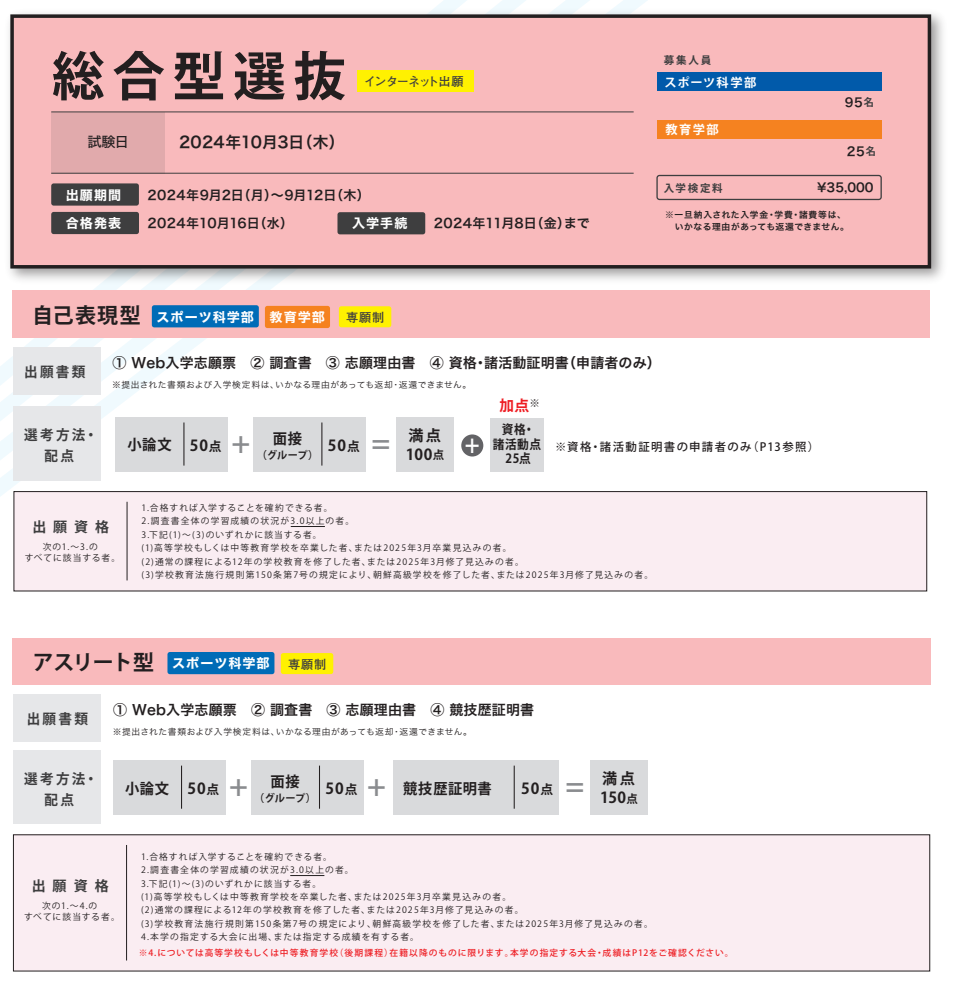
<style>
.page{position:relative;width:955px;height:994px;background:#fff}
.page>*{position:absolute;margin:0;border:0;box-sizing:border-box;transform-origin:0 0}
.t1{font:700 52.5px "Koz Go Pr 6 N";letter-spacing:.15em;color:#231f20}
.t2{font:700 23.62px "Koz Go Pro";color:#fff;scale:.92 1}
.t3{font:700 21px "Koz Go Pro";letter-spacing:-.015em;color:#231f20}
.t4{font:15.75px "Hira Kaku Pro W6";letter-spacing:-.01em;color:#231f20}
.t5{font:700 15.05px/18.4px "Koz Go Pro";letter-spacing:.07em;color:#231f20;text-align:right}
.t6{font:700 14.7px "Koz Go Pro";letter-spacing:.045em;color:#231f20}
.t7{font:700 14.7px "Koz Go Pro";color:#ee1d23}
.t8{font:14px "Hira Kaku Pro W6";letter-spacing:.01em;color:#231f20}
.t9{font:700 14px/21px "Koz Go Pro";letter-spacing:.175em;color:#3e3e3f;text-align:center}
.t10{font:14px "Hira Kaku Std N W5";color:#231f20}
.t11{font:12.95px "Hira Kaku Pro W6";letter-spacing:-.005em;color:#231f20}
.t12{font:12.95px "Hira Kaku Std N W7";letter-spacing:.08em;color:#fff}
.t13{font:700 12.6px/14.3px "Koz Go Pro";letter-spacing:.045em;color:#231f20;text-align:center;scale:.92 1}
.t14{font:12.25px "Hira Kaku Pro W6";color:#231f20}
.t15{font:700 12.25px "Futo Go B101 Pr 6 N";letter-spacing:-.09em;color:#3e3e3f}
.t16{font:700 12.25px "Koz Go Pro";letter-spacing:.085em;color:#fff}
.t17{font:700 12.25px "Futo Go B101 Pr 6 N";letter-spacing:-.07em;color:#3e3e3f}
.t18{font:700 12.25px "Koz Go Pro";letter-spacing:.105em;color:#fff}
.t19{font:500 11.38px "Koz Go Pro";letter-spacing:.12em;color:#231f20}
.t20{font:700 10.5px "Koz Go Pro";letter-spacing:-.015em;color:#231f20}
.t21{font:700 10.5px "Koz Go Pro";letter-spacing:.175em;color:#3e3e3f}
.t22{font:8.75px/13.5px "Koz Go Pro";letter-spacing:.13em;color:#231f20}
.t23{font:8.75px "Hira Kaku Pro W3";letter-spacing:.05em;color:#231f20}
.t24{font:500 8.75px "Koz Go Pr 6 N";letter-spacing:.105em;color:#ee1d23}
.t25{font:8.75px/12.2px "Hira Kaku Pro W6";letter-spacing:.065em;color:#231f20}
.t26{font:8.75px/11.4px "Koz Go Pro";letter-spacing:.095em;color:#231f20;text-align:center}
.s1{font-family:"Koz Go Pro";font-weight:700;font-size:10.5px;color:#3e3e3f}
.s2{font-size:15.05px}
.s3{font-size:12.6px}
.s4{font-size:27.82px;color:#8a8c8f}
.s5{font-size:11.38px}
</style>
<div class="page">
<svg style="left:0;top:0;width:712px;height:528px"></svg>
<img style="left:0;top:4px;width:943px;height:284px">
<div style="left:12px;top:16px;width:917px;height:251px;background:#f9babc"></div>
<div style="left:10px;top:14px;width:921px;height:254px;border:4px solid #231f20"></div>
<div style="left:13px;top:638px;width:917px;height:46px;background:#f9babc"></div>
<div style="left:13px;top:750px;width:88px;height:73px;background:#e6e7e9"></div>
<div style="left:656px;top:175px;width:225px;height:25px;border:1px solid #3e3e3f;border-radius:2px"></div>
<div style="left:657px;top:72px;width:224px;height:19px;background:#015aaa"></div>
<div style="left:51px;top:183px;width:88px;height:22px;background:#3e3e3f;border-radius:2px"></div>
<div style="left:51px;top:212px;width:88px;height:22px;background:#3e3e3f;border-radius:2px"></div>
<div style="left:337px;top:212px;width:88px;height:22px;background:#3e3e3f;border-radius:2px"></div>
<div style="left:51px;top:112px;width:113px;height:61px;background:#e1aaac"></div>
<hr style="left:51px;top:111px;width:582px;height:1px;background:#3e3e3f">
<hr style="left:51px;top:173px;width:582px;height:1px;background:#3e3e3f">
<div style="left:393px;top:760px;width:165px;height:54px;background:#d9dadc"></div>
<hr style="left:513px;top:765px;width:2px;height:43px;background:#231f20">
<div style="left:113px;top:760px;width:112px;height:54px;background:#d9dadc"></div>
<hr style="left:181px;top:765px;width:1px;height:43px;background:#231f20">
<div style="left:251px;top:760px;width:112px;height:54px;background:#d9dadc"></div>
<hr style="left:319px;top:765px;width:1px;height:43px;background:#231f20">
<div style="left:590px;top:760px;width:57px;height:54px;background:#d9dadc"></div>
<div style="left:12px;top:290px;width:917px;height:47px;background:#f9babc"></div>
<div style="left:13px;top:694px;width:88px;height:47px;background:#e6e7e9"></div>
<div style="left:13px;top:347px;width:87px;height:47px;background:#e6e7e9"></div>
<div style="left:14px;top:406px;width:87px;height:74px;background:#e6e7e9"></div>
<div style="left:116px;top:417px;width:112px;height:54px;background:#d9dadc"></div>
<hr style="left:183px;top:422px;width:1px;height:43px;background:#231f20">
<div style="left:254px;top:417px;width:112px;height:54px;background:#d9dadc"></div>
<hr style="left:321px;top:422px;width:1px;height:43px;background:#231f20">
<div style="left:396px;top:417px;width:58px;height:54px;background:#d9dadc"></div>
<div style="left:490px;top:418px;width:54px;height:53px;background:#d9dadc"></div>
<div style="left:461px;top:434px;width:22px;height:22px;background:#636366;border-radius:50%"></div>
<div style="left:13px;top:834px;width:916px;height:136px;background:#faedf2"></div>
<hr style="left:126px;top:844px;width:1px;height:116px;background:#231f20">
<div style="left:14px;top:491px;width:912px;height:100px;background:#faedf2"></div>
<div style="left:14px;top:491px;width:913px;height:100px;border:1px solid #231f20"></div>
<hr style="left:127px;top:501px;width:1px;height:79px;background:#231f20">
<hr style="left:290px;top:875px;width:34px;height:1px;background:#231f20">
<hr style="left:291px;top:526px;width:34px;height:1px;background:#231f20">
<div style="left:657px;top:120px;width:224px;height:19px;background:#f58220"></div>
<div style="left:358px;top:71px;width:116px;height:21px;background:#fff101"></div>
<div style="left:152px;top:305px;width:107px;height:22px;background:#006cb7;border-radius:2px"></div>
<div style="left:167px;top:651px;width:107px;height:23px;background:#006cb7;border-radius:2px"></div>
<div style="left:265px;top:306px;width:65px;height:22px;background:#f58220;border-radius:2px"></div>
<div style="left:339px;top:306px;width:52px;height:21px;background:#fff101;border-radius:2px"></div>
<div style="left:281px;top:653px;width:52px;height:21px;background:#fff101;border-radius:2px"></div>
<h1 class="t1" style="left:52px;top:47px;width:296px">総合型選抜</h1>
<h3 class="t15" style="left:364px;top:72px;width:101px">インターネット出願</h3>
<p class="t21" style="left:664px;top:53px;width:49px">募集人員</p>
<h3 class="t16" style="left:664px;top:74px;width:93px">スポーツ科学部</h3>
<h3 class="t14" style="left:844px;top:91px;width:31px">95<span class="s1">名</span></h3>
<h3 class="t10" style="left:87px;top:131px;width:43px">試験日</h3>
<h3 class="t4" style="left:179px;top:127px;width:167px">2024年10月3日（木）</h3>
<h3 class="t18" style="left:665px;top:122px;width:55px">教育学部</h3>
<h3 class="t14" style="left:846px;top:140px;width:31px">25<span class="s1">名</span></h3>
<h3 class="t12" style="left:66px;top:185px;width:57px">出願期間</h3>
<h3 class="t11" style="left:147px;top:183px;width:224px">2024年9月2日（月）～9月12日（木）</h3>
<h3 class="t12" style="left:66px;top:213px;width:57px">合格発表</h3>
<h3 class="t11" style="left:147px;top:211px;width:147px">2024年10月16日（水）</h3>
<h3 class="t12" style="left:352px;top:213px;width:57px">入学手続</h3>
<h3 class="t11" style="left:434px;top:212px;width:157px">2024年11月8日（金）まで</h3>
<p class="t21" style="left:664px;top:181px;width:60px">入学検定料</p>
<h3 class="t14" style="left:817px;top:176px;width:58px">¥35,000</h3>
<p class="t25" style="left:665px;top:208px;width:185px">※一旦納入された入学金・学費・諸費等は、　いかなる理由があっても返還できません。</p>
<h3 class="t3" style="left:32px;top:302px;width:110px">自己表現型</h3>
<h3 class="t8" style="left:113px;top:350px;width:550px">① Web入学志願票　② 調査書　③ 志願理由書　④ 資格・諸活動証明書（申請者のみ）</h3>
<h3 class="t12" style="left:157px;top:306px;width:99px">スポーツ科学部</h3>
<h3 class="t12" style="left:269px;top:307px;width:57px">教育学部</h3>
<h3 class="t17" style="left:346px;top:307px;width:40px">専願制</h3>
<h3 class="t9" style="left:24px;top:362px;width:63px">出願書類</h3>
<p class="t23" style="left:112px;top:377px;width:360px">※提出された書類および入学検定料は、いかなる理由があっても返却・返還できません。</p>
<h3 class="t7" style="left:499px;top:396px;width:42px">加点<sup>※</sup></h3>
<h3 class="t13" style="left:492px;top:423px;width:54px">資格・<br>諸活動点<br>25点</h3>
<h3 class="t9" style="left:24px;top:424px;width:75px">選考方法・配点</h3>
<h3 class="t6" style="left:127px;top:435px;width:176px">小論文 <span class="s2">50</span><span class="s3">点</span> <span class="s4">+</span> 面接</h3>
<h3 class="t19" style="left:555px;top:439px;width:265px">※資格・諸活動証明書の申請者のみ（P13参照）</h3>
<h3 class="t5" style="left:328px;top:434px;width:118px;line-height:13.5px">50<sub>点</sub> <span class="s4">=</span> 満点<br>100<span class="s5">点</span></h3>
<h2 class="t2" style="left:465px;top:429px;width:18px">+</h2>
<p class="t20" style="left:257px;top:448px;width:63px">（グループ）</p>
<h3 class="t9" style="left:32px;top:517px;width:78px">出願資格</h3>
<p class="t26" style="left:25px;top:541px;width:97px">次の1.～3.の<br>すべてに該当する者。</p>
<p class="t22" style="left:141px;top:501px;width:513px">1.合格すれば入学することを確約できる者。<br>2.調査書全体の学習成績の状況が3.0以上の者。<br>3.下記(1)～(3)のいずれかに該当する者。<br>(1)高等学校もしくは中等教育学校を卒業した者、または2025年3月卒業見込みの者。<br>(2)通常の課程による12年の学校教育を修了した者、または2025年3月修了見込みの者。<br>(3)学校教育法施行規則第150条第7号の規定により、朝鮮高級学校を修了した者、または2025年3月修了見込みの者。</p>
<h3 class="t3" style="left:33px;top:649px;width:123px">アスリート型</h3>
<h3 class="t12" style="left:172px;top:653px;width:99px">スポーツ科学部</h3>
<h3 class="t17" style="left:288px;top:654px;width:40px">専願制</h3>
<h3 class="t9" style="left:27px;top:708px;width:63px">出願書類</h3>
<h3 class="t9" style="left:24px;top:769px;width:75px">選考方法・配点</h3>
<h3 class="t8" style="left:113px;top:696px;width:422px">① Web入学志願票　② 調査書　③ 志願理由書　④ 競技歴証明書</h3>
<p class="t23" style="left:113px;top:723px;width:360px">※提出された書類および入学検定料は、いかなる理由があっても返却・返還できません。</p>
<h3 class="t5" style="left:325px;top:780px;width:33px">50<span class="s3">点</span></h3>
<h3 class="t5" style="left:565px;top:770px;width:74px"><span class="s4">=</span> 満点<br>150<span class="s5">点</span></h3>
<h3 class="t6" style="left:125px;top:778px;width:176px">小論文 <span class="s2">50</span><span class="s3">点</span> <span class="s4">+</span> 面接</h3>
<h3 class="t6" style="left:367px;top:778px;width:126px"><span class="s4">+</span> 競技歴証明書</h3>
<h3 class="t5" style="left:521px;top:780px;width:33px">50<span class="s3">点</span></h3>
<p class="t20" style="left:254px;top:791px;width:63px">（グループ）</p>
<h3 class="t9" style="left:32px;top:876px;width:78px">出願資格</h3>
<p class="t26" style="left:24px;top:899px;width:97px">次の1.～4.の<br>すべてに該当する者。</p>
<p class="t22" style="left:141px;top:849px;width:513px">1.合格すれば入学することを確約できる者。<br>2.調査書全体の学習成績の状況が3.0以上の者。<br>3.下記(1)～(3)のいずれかに該当する者。<br>(1)高等学校もしくは中等教育学校を卒業した者、または2025年3月卒業見込みの者。<br>(2)通常の課程による12年の学校教育を修了した者、または2025年3月修了見込みの者。<br>(3)学校教育法施行規則第150条第7号の規定により、朝鮮高級学校を修了した者、または2025年3月修了見込みの者。4.本学の指定する大会に出場、または指定する成績を有する者。</p>
<p class="t24" style="left:139px;top:947px;width:596px">※4.については高等学校もしくは中等教育学校（後期課程）在籍以降のものに限ります。本学の指定する大会・成績はP12をご確認ください。</p>
</div>
